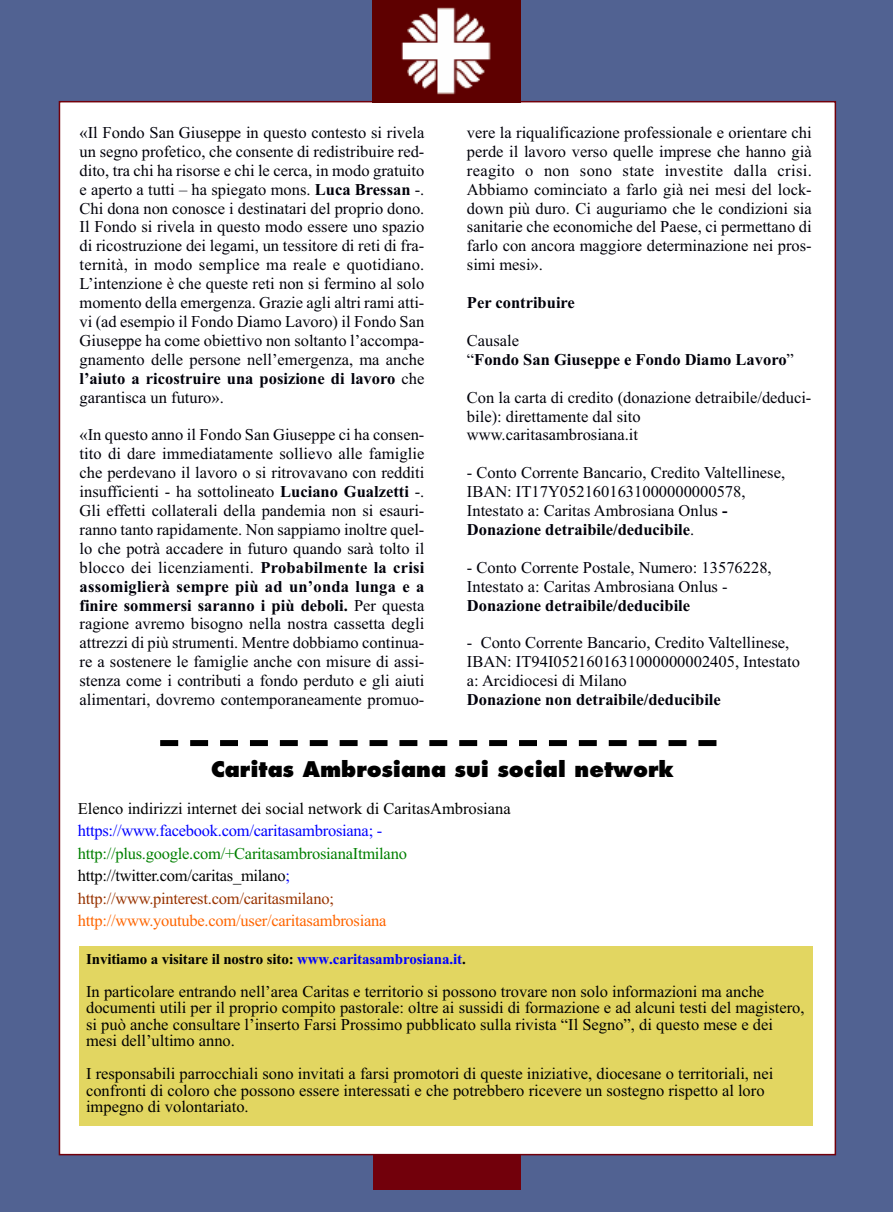
<style>
.page{position:relative;width:893px;height:1212px;background:#516292}
.page>*{position:absolute;margin:0;border:0;box-sizing:border-box;transform-origin:0 0}
.t1{font:800 21px "Futura";color:#000}
.t2{font:16.5px/18.9px "Times New Roman";color:#00000a}
.t3{font:16.5px/16.5px "Times New Roman";color:#000}
.t4{font:16.5px/22.5px "Times New Roman";letter-spacing:-.015em;color:#008000}
.t5{font:700 16.5px/18.9px "Times New Roman";color:#00000a}
.t6{font:16.5px "Times New Roman";letter-spacing:-.015em;color:#fe6500}
.t7{font:16.5px "Times New Roman";letter-spacing:-.015em;color:#00f}
.t8{font:700 15px "Times New Roman";letter-spacing:-.01em;color:#000}
.s1{font-weight:700}
.s2{font-weight:400}
.s3{color:#000}
.s4{color:#00f}
.s5{color:#983300}
</style>
<div class="page">
<div style="left:60px;top:102px;width:775px;height:1052px;background:#fff"></div>
<div style="left:373px;top:1156px;width:148px;height:34px;background:#72000b"></div>
<img style="left:372px;top:0;width:148px;height:102px">
<svg style="left:178px;top:740px;width:509px;height:6px"></svg>
<div style="left:160px;top:740px;width:18px;height:6px;background:#000"></div>
<div style="left:698px;top:740px;width:18px;height:6px;background:#000"></div>
<div style="left:79px;top:946px;width:734px;height:179px;background:#e2d661"></div>
<p class="t2" style="left:80px;top:123px;width:346px;text-align:justify">«Il Fondo San Giuseppe in questo contesto si rivela un segno profetico, che consente di redistribuire red&shy;dito, tra chi ha risorse e chi le cerca, in modo gratuito e aperto a tutti – ha spiegato mons. <span class="s1">Luca Bressan</span> -.<br>Chi dona non conosce i destinatari del proprio dono.<br>Il Fondo si rivela in questo modo essere uno spazio di ricostruzione dei legami, un tessitore di reti di fra&shy;ternità, in modo semplice ma reale e quotidiano.<br>L’intenzione è che queste reti non si fermino al solo momento della emergenza. Grazie agli altri rami atti&shy;vi (ad esempio il Fondo Diamo Lavoro) il Fondo San Giuseppe ha come obiettivo non soltanto l’accompa&shy;gnamento delle persone nell’emergenza, ma anche <span class="s1">l’aiuto a ricostruire una posizione di lavoro</span> che garantisca un futuro».</p>
<p class="t2" style="left:80px;top:425px;width:346px;text-align:justify">«In questo anno il Fondo San Giuseppe ci ha consen&shy;tito di dare immediatamente sollievo alle famiglie che perdevano il lavoro o si ritrovavano con redditi insufficienti - ha sottolineato <span class="s1">Luciano Gualzetti</span> -.<br>Gli effetti collaterali della pandemia non si esauri&shy;ranno tanto rapidamente. Non sappiamo inoltre quel&shy;lo che potrà accadere in futuro quando sarà tolto il blocco dei licenziamenti. <span class="s1">Probabilmente la crisi assomiglierà sempre più ad un’onda lunga e a finire sommersi saranno i più deboli.</span> Per questa ragione avremo bisogno nella nostra cassetta degli attrezzi di più strumenti. Mentre dobbiamo continua&shy;re a sostenere le famiglie anche con misure di assi&shy;stenza come i contributi a fondo perduto e gli aiuti alimentari, dovremo contemporaneamente promuo-</p>
<p class="t2" style="left:467px;top:123px;width:346px;text-align:justify">vere la riqualificazione professionale e orientare chi perde il lavoro verso quelle imprese che hanno già reagito o non sono state investite dalla crisi.<br>Abbiamo cominciato a farlo già nei mesi del lock&shy;down più duro. Ci auguriamo che le condizioni sia sanitarie che economiche del Paese, ci permettano di farlo con ancora maggiore determinazione nei pros&shy;simi mesi».</p>
<p class="t5" style="left:467px;top:293px;width:109px">Per contribuire</p>
<p class="t5" style="left:467px;top:331px;width:328px"><span class="s2">Causale<br>“</span>Fondo San Giuseppe e Fondo Diamo Lavoro<span class="s2">”</span></p>
<p class="t2" style="left:467px;top:387px;width:346px">Con la carta di credito (donazione detraibile/deduci&shy;bile): direttamente dal sito www.caritasambrosiana.it</p>
<p class="t2" style="left:467px;top:463px;width:320px">- Conto Corrente Bancario, Credito Valtellinese, IBAN: IT17Y0521601631000000000578, Intestato a: Caritas Ambrosiana Onlus <span class="s1">- Donazione detraibile/deducibile</span>.</p>
<p class="t2" style="left:467px;top:558px;width:306px">- Conto Corrente Postale, Numero: 13576228,<br>Intestato a: Caritas Ambrosiana Onlus -</p>
<p class="t5" style="left:467px;top:595px;width:225px">Donazione detraibile/deducibile</p>
<p class="t2" style="left:467px;top:633px;width:335px">- Conto Corrente Bancario, Credito Valtellinese,<br>IBAN: IT94I0521601631000000002405, Intestato a: Arcidiocesi di Milano</p>
<p class="t5" style="left:467px;top:690px;width:255px">Donazione non detraibile/deducibile</p>
<p class="t1" style="left:211px;top:760px;width:464px">Caritas Ambrosiana sui social network</p>
<p class="t3" style="left:78px;top:800px;width:434px">Elenco indirizzi internet dei social network di CaritasAmbrosiana</p>
<p class="t7" style="left:78px;top:821px;width:306px">https://www.facebook.com/caritasambrosiana; -</p>
<p class="t4" style="left:78px;top:842px;width:331px">http://plus.google.com/+CaritasambrosianaItmilano <span class="s3">http://twitter.com/caritas_milano</span><span class="s4">; </span><span class="s5">http://www.pinterest.com/caritasmilano;</span></p>
<p class="t6" style="left:78px;top:911px;width:310px">http://www.youtube.com/user/caritasambrosiana</p>
<p class="t8" style="left:86px;top:950px;width:381px">Invitiamo a visitare il nostro sito: <span class="s4">www.caritasambrosiana.it</span>.</p>
<p class="t3" style="left:86px;top:983px;width:720px">In particolare entrando nell’area Caritas e territorio si possono trovare non solo informazioni ma anche documenti utili per il proprio compito pastorale: oltre ai sussidi di formazione e ad alcuni testi del magistero, si può anche consultare l’inserto Farsi Prossimo pubblicato sulla rivista “Il Segno”, di questo mese e dei mesi dell’ultimo anno.</p>
<p class="t3" style="left:86px;top:1065px;width:689px">I responsabili parrocchiali sono invitati a farsi promotori di queste iniziative, diocesane o territoriali, nei confronti di coloro che possono essere interessati e che potrebbero ricevere un sostegno rispetto al loro impegno di volontariato.</p>
</div>
